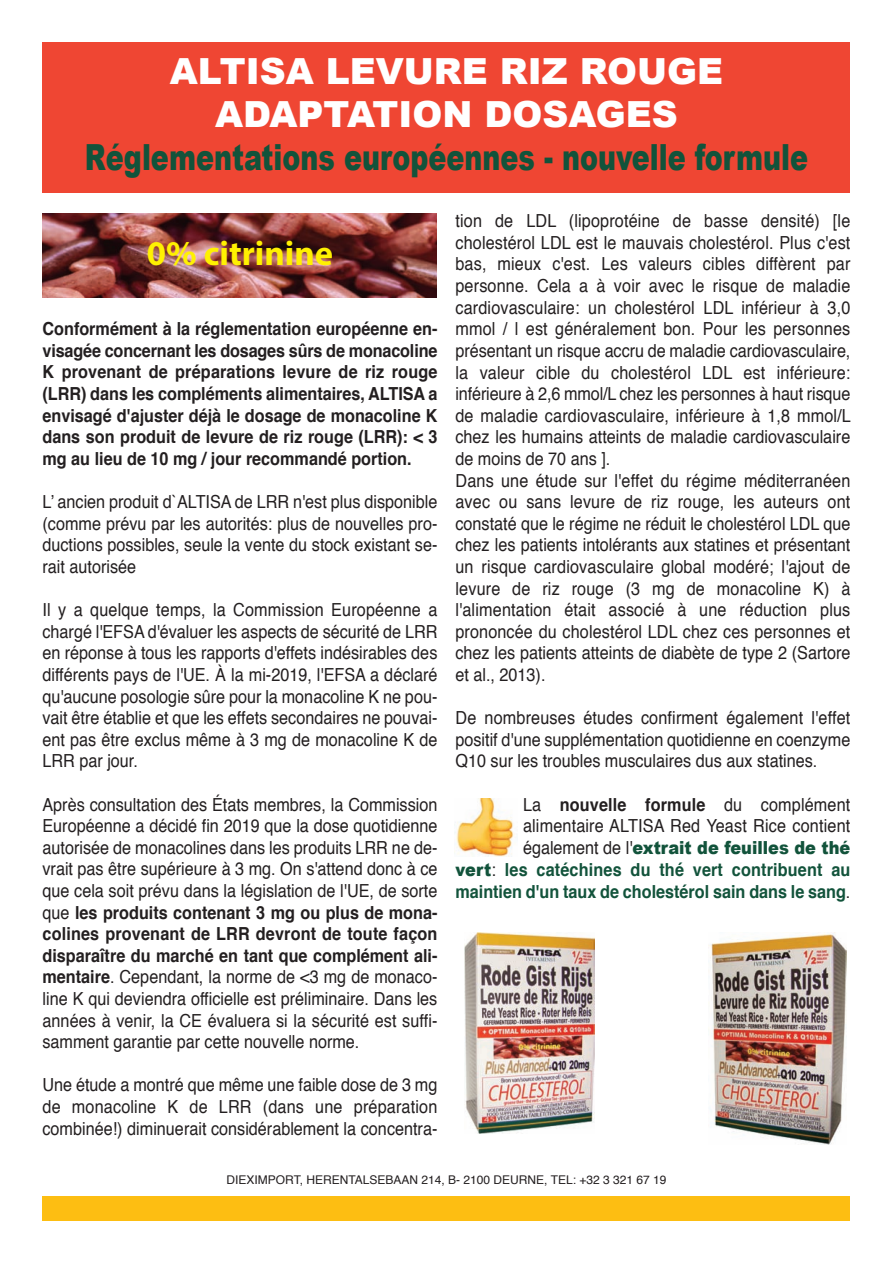
<style>
.page{position:relative;width:893px;height:1263px;background:#fff}
.page>*{position:absolute;margin:0;border:0;box-sizing:border-box;transform-origin:0 0}
.t1{font:900 36px "Arial";color:#12533b;scale:.75 1}
.t2{font:900 36px/43.2px "Arial";color:#fff;text-align:center}
.t3{font:700 34.8px "Myriad Pro";color:#fff101}
.t4{font:18px/21.6px "Helvetica";letter-spacing:.005em;color:#231f20;text-align:justify;scale:.9 1}
.t5{font:700 18px/21.6px "Helvetica";color:#231f20;text-align:justify;scale:.9 1}
.t6{font:700 18px/22.2px "Helvetica";color:#12533b;scale:.9 1}
.t7{font:900 18px "Arial";color:#12533b;scale:.9 1}
.t8{font:12px "Helvetica";color:#231f20}
.s1{font-weight:700}
.s2{font-family:"Helvetica";font-weight:400;color:#231f20}
.s3{font-family:"Arial";font-weight:900}
.s4{font-weight:400;color:#231f20}
</style>
<div class="page">
<div style="left:43px;top:43px;width:807px;height:150px;background:#ef4633"></div>
<div style="left:43px;top:1196px;width:807px;height:24px;background:#fdbe12"></div>
<img style="left:43px;top:214px;width:394px;height:84px">
<img style="left:464px;top:933px;width:131px;height:201px">
<img style="left:709px;top:932px;width:137px;height:213px">
<img style="left:454px;top:799px;width:61px;height:57px">
<h1 class="t2" style="left:170px;top:48px;width:555px">ALTISA LEVURE RIZ ROUGE<br>ADAPTATION DOSAGES</h1>
<h1 class="t1" style="left:85px;top:130px;width:966px">Réglementations européennes - nouvelle formule</h1>
<h2 class="t3" style="left:147px;top:232px;width:188px">0% citrinine</h2>
<p class="t5" style="left:43px;top:320px;width:440px">Conformément à la réglementation européenne en&shy;visagée concernant les dosages sûrs de monacoline K provenant de préparations levure de riz rouge (LRR) dans les compléments alimentaires, ALTISA a envisagé d'ajuster déjà le dosage de monacoline K dans son produit de levure de riz rouge (LRR): &lt; 3 mg au lieu de 10 mg / jour recommandé portion.</p>
<p class="t4" style="left:43px;top:492px;width:440px">L’ ancien produit d`ALTISA de LRR n'est plus disponible (comme prévu par les autorités: plus de nouvelles pro&shy;ductions possibles, seule la vente du stock existant se&shy;rait autorisée</p>
<p class="t4" style="left:43px;top:600px;width:440px">Il y a quelque temps, la Commission Européenne a chargé l'EFSA d'évaluer les aspects de sécurité de LRR en réponse à tous les rapports d'effets indésirables des différents pays de l'UE. À la mi-2019, l'EFSA a déclaré qu'aucune posologie sûre pour la monacoline K ne pou&shy;vait être établie et que les effets secondaires ne pouvai&shy;ent pas être exclus même à 3 mg de monacoline K de LRR par jour.</p>
<p class="t4" style="left:43px;top:795px;width:440px">Après consultation des États membres, la Commission Européenne a décidé fin 2019 que la dose quotidienne autorisée de monacolines dans les produits LRR ne de&shy;vrait pas être supérieure à 3 mg. On s'attend donc à ce que cela soit prévu dans la législation de l'UE, de sorte que <span class="s1">les produits contenant 3 mg ou plus de mona&shy;colines provenant de LRR devront de toute façon disparaître du marché en tant que complément ali&shy;mentaire</span>. Cependant, la norme de &lt;3 mg de monaco&shy;line K qui deviendra officielle est préliminaire. Dans les années à venir, la CE évaluera si la sécurité est suffi&shy;samment garantie par cette nouvelle norme.</p>
<p class="t4" style="left:43px;top:1076px;width:440px">Une étude a montré que même une faible dose de 3 mg de monacoline K de LRR (dans une préparation combinée!) diminuerait considérablement la concentra-</p>
<p class="t4" style="left:455px;top:212px;width:441px;text-align:left">tion de LDL (lipoprotéine de basse densité) [le cholestérol LDL est le mauvais cholestérol. Plus c'est bas, mieux c'est. Les valeurs cibles diffèrent par personne. Cela a à voir avec le risque de maladie cardiovasculaire: un cholestérol LDL inférieur à 3,0 mmol / l est généralement bon. Pour les personnes présentant un risque accru de maladie cardiovasculaire, la valeur cible du cholestérol LDL est inférieure: inférieure à 2,6 mmol/L chez les personnes à haut risque de maladie cardiovasculaire, inférieure à 1,8 mmol/L chez les humains atteints de maladie cardiovasculaire de moins de 70 ans ].<br>Dans une étude sur l'effet du régime méditerranéen avec ou sans levure de riz rouge, les auteurs ont constaté que le régime ne réduit le cholestérol LDL que chez les patients intolérants aux statines et présentant un risque cardiovasculaire global modéré; l'ajout de levure de riz rouge (3 mg de monacoline K) à l'alimentation était associé à une réduction plus prononcée du cholestérol LDL chez ces personnes et chez les patients atteints de diabète de type 2 (Sartore et al., 2013).</p>
<p class="t4" style="left:455px;top:708px;width:440px">De nombreuses études confirment également l'effet positif d'une supplémentation quotidienne en coenzyme Q10 sur les troubles musculaires dus aux statines.</p>
<p class="t4" style="left:523px;top:795px;width:365px">La <span class="s1">nouvelle formule</span> du complément alimentaire ALTISA Red Yeast Rice contient</p>
<p class="t7" style="left:523px;top:834px;width:365px"><span class="s2">également de l'</span>extrait de feuilles de thé</p>
<p class="t6" style="left:455px;top:860px;width:440px"><span class="s3">vert</span><span class="s4">:</span> les catéchines du thé vert contribuent au maintien d'un taux de cholestérol sain dans le sang<span class="s4">.</span></p>
<p class="t8" style="left:227px;top:1175px;width:441px">DIEXIMPORT, HERENTALSEBAAN 214, B- 2100 DEURNE, TEL: +32 3 321 67 19</p>
</div>
